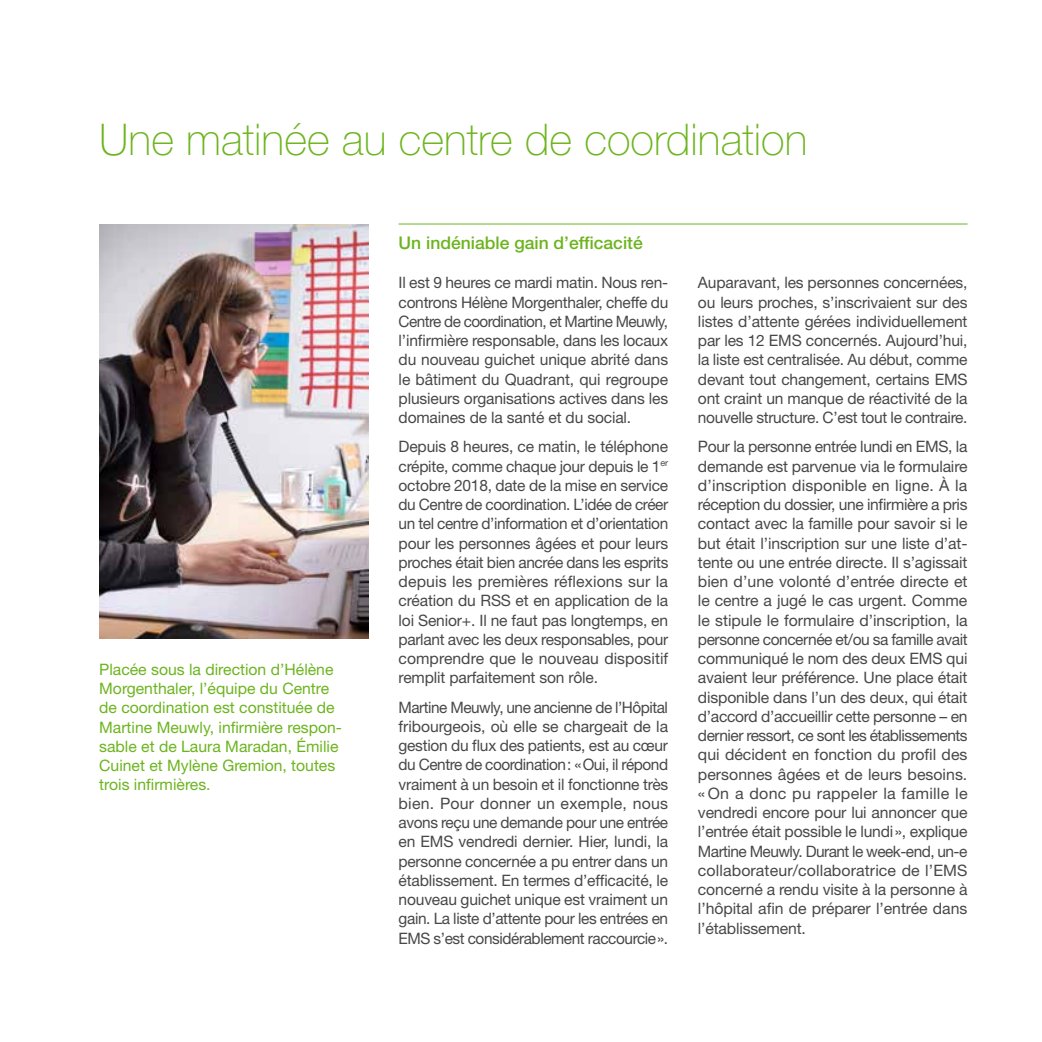
<style>
.page{position:relative;width:1042px;height:1042px;background:#fff}
.page>*{position:absolute;margin:0;border:0;box-sizing:border-box;transform-origin:0 0}
.t1{font:100 43.75px "Helvetica Neue LT Std";color:#6cb41e}
.t2{font:500 17.5px "Helvetica Neue LT Std";color:#6cb41e}
.t3{font:15.75px/19.2px "Helvetica Neue LT Std";letter-spacing:-.01em;color:#474847;text-align:justify}
.t4{font:15.75px/19.2px "Helvetica Neue LT Std";color:#6cb41e}
</style>
<div class="page">
<hr style="left:399px;top:224px;width:568px;height:1px;background:#6cb41e">
<img style="left:99px;top:224px;width:270px;height:415px">
<h1 class="t1" style="left:99px;top:115px;width:710px">Une matinée au centre de coordination</h1>
<p class="t4" style="left:99px;top:659px;width:244px">Placée sous la direction d’Hélène<br>Morgenthaler, l’équipe du Centre de coordination est constituée de<br>Martine Meuwly, infirmière respon&shy;sable et de Laura Maradan, Émilie<br>Cuinet et Mylène Gremion, toutes trois infirmières.</p>
<p class="t2" style="left:399px;top:233px;width:246px">Un indéniable gain d’efficacité</p>
<p class="t3" style="left:399px;top:273px;width:271px">Il est 9 heures ce mardi matin. Nous ren&shy;controns Hélène Morgenthaler, cheffe du Centre de coordination, et Martine Meuwly, l’infirmière responsable, dans les locaux du nouveau guichet unique abrité dans le bâtiment du Quadrant, qui regroupe plusieurs organisations actives dans les domaines de la santé et du social.</p>
<p class="t3" style="left:399px;top:437px;width:271px">Depuis 8 heures, ce matin, le téléphone crépite, comme chaque jour depuis le 1<sup>er </sup>octobre 2018, date de la mise en service du Centre de coordination. L’idée de créer un tel centre d’information et d’orientation pour les personnes âgées et pour leurs proches était bien ancrée dans les esprits depuis les premières réflexions sur la création du RSS et en application de la loi Senior+. Il ne faut pas longtemps, en parlant avec les deux responsables, pour comprendre que le nouveau dispositif remplit parfaitement son rôle.</p>
<p class="t3" style="left:399px;top:697px;width:271px">Martine Meuwly, une ancienne de l’Hôpital fribourgeois, où elle se chargeait de la gestion du flux des patients, est au cœur du Centre de coordination: «Oui, il répond vraiment à un besoin et il fonctionne très bien. Pour donner un exemple, nous avons reçu une demande pour une entrée en EMS vendredi dernier. Hier, lundi, la personne concernée a pu entrer dans un établissement. En termes d’efficacité, le nouveau guichet unique est vraiment un gain. La liste d’attente pour les entrées en EMS s’est considérablement raccourcie».</p>
<p class="t3" style="left:698px;top:273px;width:271px">Auparavant, les personnes concernées, ou leurs proches, s’inscrivaient sur des listes d’attente gérées individuellement par les 12 EMS concernés. Aujourd’hui, la liste est centralisée. Au début, comme devant tout changement, certains EMS ont craint un manque de réactivité de la nouvelle structure. C’est tout le contraire.</p>
<p class="t3" style="left:698px;top:437px;width:271px">Pour la personne entrée lundi en EMS, la demande est parvenue via le formulaire d’inscription disponible en ligne. À la réception du dossier, une infirmière a pris contact avec la famille pour savoir si le but était l’inscription sur une liste d’at&shy;tente ou une entrée directe. Il s’agissait bien d’une volonté d’entrée directe et le centre a jugé le cas urgent. Comme le stipule le formulaire d’inscription, la personne concernée et/ou sa famille avait communiqué le nom des deux EMS qui avaient leur préférence. Une place était disponible dans l’un des deux, qui était d’accord d’accueillir cette personne – en dernier ressort, ce sont les établissements qui décident en fonction du profil des personnes âgées et de leurs besoins. « On a donc pu rappeler la famille le vendredi encore pour lui annoncer que l’entrée était possible le lundi», explique Martine Meuwly. Durant le week-end, un-e collaborateur/collaboratrice de l’EMS concerné a rendu visite à la personne à l’hôpital afin de préparer l’entrée dans l’établissement.</p>
</div>
